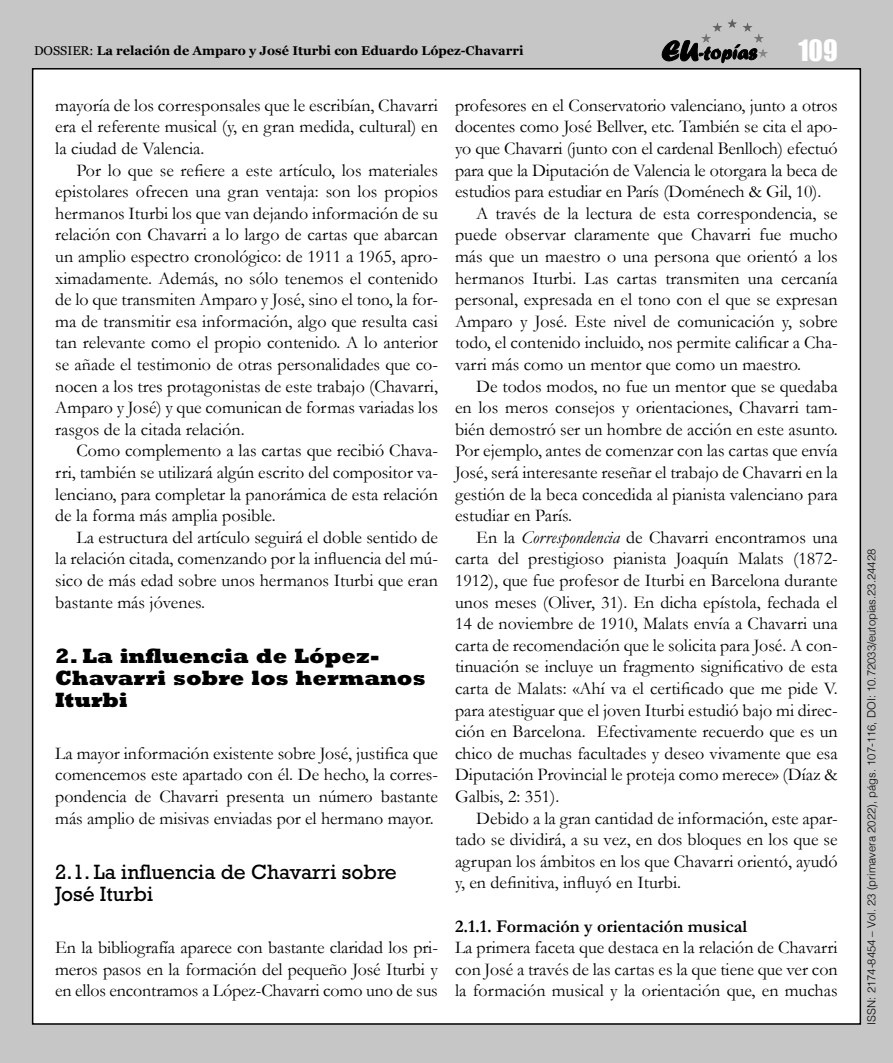
<style>
.page{position:relative;width:893px;height:1063px;background:#c6c6c6}
.page>*{position:absolute;margin:0;border:0;box-sizing:border-box;transform-origin:0 0}
.t1{font:27px "Impact";color:#fff}
.Articulo_epigrafe_2{font:800 21px/21.6px "Rockwell Std";color:#000}
.Articulo_epigrafe_1{font:21px/21.6px "Rockwell Std";color:#000}
.Articulo_parrafo{font:18px/21.6px "Garamond";color:#000;text-align:justify}
.Articulo_parrafo_1{font:18px/21.6px "Garamond";letter-spacing:-.01em;color:#000;text-align:justify}
.Articulo_parrafo_1-2{font:700 18px "Garamond";color:#000}
.t2{font:700 12.75px "Georgia";color:#000}
.t3{font:300 11.25px "Helvetica";color:#000}
.s1{font-weight:400}
.s2{font-style:italic}
</style>
<div class="page">
<div style="left:33px;top:69px;width:827px;height:955px;background:#fff"></div>
<svg style="left:662px;top:40px;width:94px;height:23px"></svg>
<hr style="left:701px;top:19px;width:67px;height:1px;background:#585857">
<hr style="left:701px;top:20px;width:67px;height:1px;background:#595958">
<hr style="left:701px;top:21px;width:67px;height:1px;background:#5a5a59">
<hr style="left:701px;top:22px;width:67px;height:1px;background:#5c5c5b">
<hr style="left:701px;top:23px;width:67px;height:1px;background:#5d5d5c">
<hr style="left:701px;top:24px;width:67px;height:1px;background:#5f5f5e">
<hr style="left:701px;top:25px;width:67px;height:1px;background:#60605f">
<hr style="left:701px;top:26px;width:67px;height:1px;background:#626261">
<hr style="left:701px;top:27px;width:67px;height:1px;background:#636362">
<hr style="left:701px;top:28px;width:67px;height:1px;background:#656464">
<hr style="left:701px;top:29px;width:67px;height:1px;background:#666565">
<hr style="left:701px;top:30px;width:67px;height:1px;background:#676766">
<hr style="left:701px;top:31px;width:67px;height:1px;background:#696868">
<hr style="left:701px;top:32px;width:67px;height:1px;background:#6a6969">
<hr style="left:701px;top:33px;width:67px;height:1px;background:#6c6b6b">
<hr style="left:701px;top:34px;width:67px;height:1px;background:#6c6c6c">
<hr style="left:701px;top:35px;width:67px;height:1px;background:#6e6e6d">
<hr style="left:701px;top:36px;width:67px;height:1px;background:#6f6f6e">
<hr style="left:701px;top:37px;width:67px;height:1px;background:#717170">
<hr style="left:701px;top:38px;width:67px;height:1px;background:#727271">
<hr style="left:701px;top:39px;width:67px;height:1px;background:#747473">
<hr style="left:701px;top:40px;width:67px;height:1px;background:#757574">
<hr style="left:701px;top:41px;width:67px;height:1px;background:#767675">
<hr style="left:701px;top:42px;width:67px;height:1px;background:#787877">
<hr style="left:701px;top:43px;width:67px;height:1px;background:#797978">
<hr style="left:701px;top:44px;width:67px;height:1px;background:#7b7b7a">
<hr style="left:701px;top:45px;width:67px;height:1px;background:#7c7c7b">
<hr style="left:701px;top:46px;width:67px;height:1px;background:#7e7d7d">
<hr style="left:701px;top:47px;width:67px;height:1px;background:#7f7e7e">
<hr style="left:701px;top:48px;width:67px;height:1px;background:#818080">
<hr style="left:701px;top:49px;width:67px;height:1px;background:#828181">
<hr style="left:701px;top:50px;width:67px;height:1px;background:#828282">
<hr style="left:701px;top:51px;width:67px;height:1px;background:#848483">
<hr style="left:701px;top:52px;width:67px;height:1px;background:#858584">
<hr style="left:701px;top:53px;width:67px;height:1px;background:#878786">
<hr style="left:701px;top:54px;width:67px;height:1px;background:#888887">
<hr style="left:701px;top:55px;width:67px;height:1px;background:#898989">
<hr style="left:701px;top:56px;width:67px;height:1px;background:#8a8a8a">
<hr style="left:701px;top:57px;width:67px;height:1px;background:#8c8c8b">
<p class="t2" style="left:34px;top:41px;width:491px"><span class="s1">DOSSIER:</span> La relación de Amparo y José Iturbi con Eduardo López-Chavarri</p>
<h1 class="t1" style="left:798px;top:29px;width:41px">109</h1>
<p class="Articulo_parrafo" style="left:55px;top:94px;width:384px">mayoría de los corresponsales que le escribían, Chavarri era el referente musical (y, en gran medida, cultural) en la ciudad de Valencia.</p>
<p class="Articulo_parrafo" style="left:55px;top:159px;width:384px;text-indent:21px">Por lo que se refiere a este artículo, los materiales epistolares ofrecen una gran ventaja: son los propios hermanos Iturbi los que van dejando información de su relación con Chavarri a lo largo de cartas que abarcan un amplio espectro cronológico: de 1911 a 1965, apro&shy;ximadamente. Además, no sólo tenemos el contenido de lo que transmiten Amparo y José, sino el tono, la for&shy;ma de transmitir esa información, algo que resulta casi tan relevante como el propio contenido. A lo anterior se añade el testimonio de otras personalidades que co&shy;nocen a los tres protagonistas de este trabajo (Chavarri, Amparo y José) y que comunican de formas variadas los rasgos de la citada relación.</p>
<p class="Articulo_parrafo" style="left:55px;top:440px;width:384px;text-indent:21px">Como complemento a las cartas que recibió Chava&shy;rri, también se utilizará algún escrito del compositor va&shy;lenciano, para completar la panorámica de esta relación de la forma más amplia posible.</p>
<p class="Articulo_parrafo" style="left:55px;top:526px;width:384px;text-indent:21px">La estructura del artículo seguirá el doble sentido de la relación citada, comenzando por la influencia del mú&shy;sico de más edad sobre unos hermanos Iturbi que eran bastante más jóvenes.</p>
<p class="Articulo_epigrafe_2" style="left:55px;top:645px;width:372px">2. La influencia de López-<br>Chavarri sobre los hermanos<br>Iturbi</p>
<p class="Articulo_parrafo_1" style="left:55px;top:742px;width:384px">La mayor información existente sobre José, justifica que comencemos este apartado con él. De hecho, la corres&shy;pondencia de Chavarri presenta un número bastante más amplio de misivas enviadas por el hermano mayor.</p>
<p class="Articulo_epigrafe_1" style="left:55px;top:861px;width:343px">2.1. La influencia de Chavarri sobre<br>José Iturbi</p>
<p class="Articulo_parrafo_1" style="left:55px;top:936px;width:384px">En la bibliografía aparece con bastante claridad los pri&shy;meros pasos en la formación del pequeño José Iturbi y en ellos encontramos a López-Chavarri como uno de sus</p>
<p class="Articulo_parrafo_1" style="left:455px;top:94px;width:384px">profesores en el Conservatorio valenciano, junto a otros docentes como José Bellver, etc. También se cita el apo&shy;yo que Chavarri (junto con el cardenal Benlloch) efectuó para que la Diputación de Valencia le otorgara la beca de estudios para estudiar en París (Doménech &amp; Gil, 10).</p>
<p class="Articulo_parrafo" style="left:455px;top:202px;width:384px;text-indent:21px">A través de la lectura de esta correspondencia, se puede observar claramente que Chavarri fue mucho más que un maestro o una persona que orientó a los hermanos Iturbi. Las cartas transmiten una cercanía personal, expresada en el tono con el que se expresan Amparo y José. Este nivel de comunicación y, sobre todo, el contenido incluido, nos permite calificar a Cha&shy;varri más como un mentor que como un maestro.</p>
<p class="Articulo_parrafo" style="left:455px;top:375px;width:384px;text-indent:21px">De todos modos, no fue un mentor que se quedaba en los meros consejos y orientaciones, Chavarri tam&shy;bién demostró ser un hombre de acción en este asunto.<br>Por ejemplo, antes de comenzar con las cartas que envía José, será interesante reseñar el trabajo de Chavarri en la gestión de la beca concedida al pianista valenciano para estudiar en París.</p>
<p class="Articulo_parrafo" style="left:455px;top:526px;width:384px;text-indent:21px">En la <span class="s2">Correspondencia</span> de Chavarri encontramos una carta del prestigioso pianista Joaquín Malats (1872- 1912), que fue profesor de Iturbi en Barcelona durante unos meses (Oliver, 31). En dicha epístola, fechada el 14 de noviembre de 1910, Malats envía a Chavarri una carta de recomendación que le solicita para José. A con&shy;tinuación se incluye un fragmento significativo de esta carta de Malats: «Ahí va el certificado que me pide V. para atestiguar que el joven Iturbi estudió bajo mi direc&shy;ción en Barcelona. Efectivamente recuerdo que es un chico de muchas facultades y deseo vivamente que esa Diputación Provincial le proteja como merece» (Díaz &amp; Galbis, 2: 351).</p>
<p class="Articulo_parrafo" style="left:455px;top:807px;width:384px;text-indent:21px">Debido a la gran cantidad de información, este apar&shy;tado se dividirá, a su vez, en dos bloques en los que se agrupan los ámbitos en los que Chavarri orientó, ayudó y, en definitiva, influyó en Iturbi.</p>
<p class="Articulo_parrafo_1-2" style="left:455px;top:914px;width:294px">2.1.1. Formación y orientación musical</p>
<p class="Articulo_parrafo_1" style="left:455px;top:936px;width:384px">La primera faceta que destaca en la relación de Chavarri con José a través de las cartas es la que tiene que ver con la formación musical y la orientación que, en muchas</p>
<p class="t3" style="left:862px;top:1025px;width:477px;rotate:-90deg">ISSN: 2174-8454 – Vol. 23 (primavera 2022), págs. 107-116, DOI: 10.72033/eutopias.23.24428</p>
</div>
